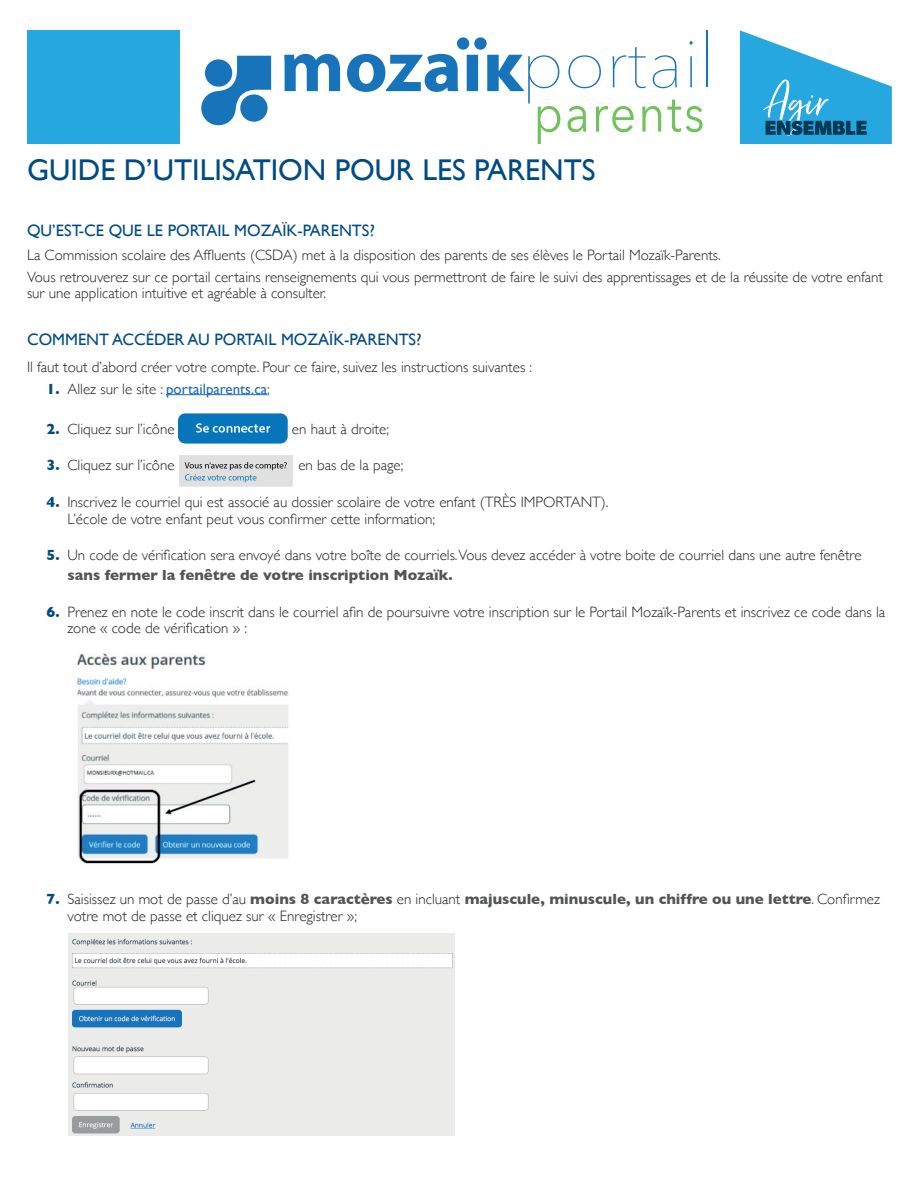
<style>
.page{position:relative;width:918px;height:1188px;background:#fff}
.page>*{position:absolute;margin:0;border:0;box-sizing:border-box;transform-origin:0 0}
.t1{font:30px "Gill Sans";color:#004b84}
.t2{font:16.5px "Gill Sans";color:#004b84}
.t3{font:300 15px/16.5px "Gill Sans";color:#231f20}
.t4{font:15px "Gill Sans";color:#1b69b4}
.s1{font-weight:700;color:#004b84}
.s2{font-weight:300;color:#231f20}
.s3{font-weight:700;color:#525456}
</style>
<div class="page">
<hr style="left:166px;top:394px;width:101px;height:1px;background:#1b69b4">
<div style="left:27px;top:30px;width:152px;height:114px;background:#27a7df"></div>
<svg style="left:740px;top:30px;width:152px;height:114px"></svg>
<svg style="left:284px;top:54px;width:56px;height:37px"></svg>
<svg style="left:568px;top:55px;width:33px;height:33px"></svg>
<svg style="left:613px;top:47px;width:33px;height:41px"></svg>
<svg style="left:653px;top:55px;width:24px;height:33px"></svg>
<svg style="left:690px;top:41px;width:3px;height:46px"></svg>
<hr style="left:706px;top:30px;width:2px;height:57px;background:#1774bb">
<svg style="left:347px;top:37px;width:213px;height:107px"></svg>
<svg style="left:568px;top:106px;width:18px;height:26px"></svg>
<svg style="left:596px;top:106px;width:38px;height:26px"></svg>
<svg style="left:642px;top:106px;width:19px;height:26px"></svg>
<svg style="left:667px;top:100px;width:35px;height:32px"></svg>
<svg style="left:201px;top:56px;width:70px;height:69px"></svg>
<img style="left:179px;top:413px;width:109px;height:30px">
<img style="left:179px;top:456px;width:114px;height:31px">
<img style="left:77px;top:653px;width:212px;height:211px">
<img style="left:68px;top:933px;width:387px;height:203px">
<h1 class="t1" style="left:27px;top:152px;width:570px">GUIDE D’UTILISATION POUR LES PARENTS</h1>
<p class="t2" style="left:27px;top:221px;width:349px">QU’EST-CE QUE LE PORTAIL MOZAÏK-PARENTS?</p>
<p class="t3" style="left:27px;top:243px;width:858px;line-height:21.9px">La Commission scolaire des Affluents (CSDA) met à la disposition des parents de ses élèves le Portail Mozaïk-Parents.<br>Vous retrouverez sur ce portail certains renseignements qui vous permettront de faire le suivi des apprentissages et de la réussite de votre enfant</p>
<p class="t3" style="left:27px;top:284px;width:301px">sur une application intuitive et agréable à consulter.</p>
<p class="t2" style="left:27px;top:330px;width:396px">COMMENT ACCÉDER AU PORTAIL MOZAÏK-PARENTS?</p>
<p class="t3" style="left:27px;top:358px;width:507px">Il faut tout d’abord créer votre compte. Pour ce faire, suivez les instructions suivantes :</p>
<p class="t4" style="left:46px;top:380px;width:225px"><span class="s1">1.</span> <span class="s2">Allez sur le site :</span> portailparents.ca<span class="s2">;</span></p>
<p class="t3" style="left:46px;top:420px;width:130px"><span class="s1">2.</span> Cliquez sur l’icône</p>
<p class="t3" style="left:292px;top:420px;width:99px">en haut à droite;</p>
<p class="t3" style="left:46px;top:456px;width:130px"><span class="s1">3.</span> Cliquez sur l’icône</p>
<p class="t3" style="left:298px;top:456px;width:106px">en bas de la page;</p>
<p class="t3" style="left:68px;top:493px;width:543px;text-indent:-21px"><span class="s1">4.</span> Inscrivez le courriel qui est associé au dossier scolaire de votre enfant (TRÈS IMPORTANT).<br>L’école de votre enfant peut vous confirmer cette information;</p>
<p class="t3" style="left:68px;top:545px;width:796px;line-height:19.8px;text-indent:-21px"><span class="s1">5.</span> Un code de vérification sera envoyé dans votre boîte de courriels.Vous devez accéder à votre boite de courriel dans une autre fenêtre <span class="s3">sans fermer la fenêtre de votre inscription Mozaïk.</span></p>
<p class="t3" style="left:68px;top:603px;width:819px;text-indent:-21px"><span class="s1">6.</span> Prenez en note le code inscrit dans le courriel afin de poursuivre votre inscription sur le Portail Mozaïk-Parents et inscrivez ce code dans la zone « code de vérification » :</p>
<p class="t3" style="left:67px;top:891px;width:814px;text-indent:-21px"><span class="s1">7.</span> Saisissez un mot de passe d’au <span class="s3">moins 8 caractères</span> en incluant <span class="s3">majuscule, minuscule, un chiffre ou une lettre</span>. Confirmez votre mot de passe et cliquez sur « Enregistrer »;</p>
</div>
